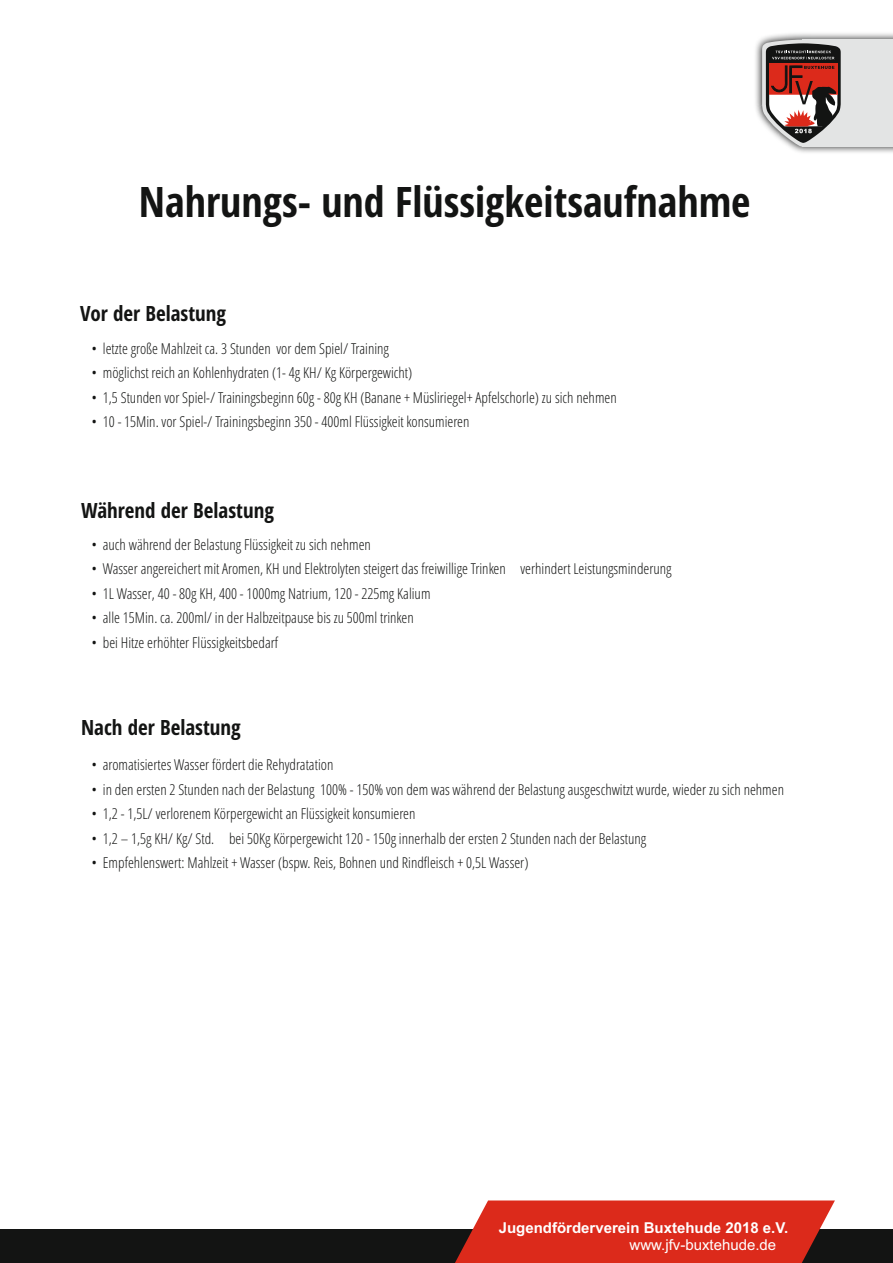
<style>
.page{position:relative;width:893px;height:1263px;background:#fff}
.page>*{position:absolute;margin:0;border:0;box-sizing:border-box;transform-origin:0 0}
.t1{font:700 42px "Open Sans Condensed";color:#131413}
.t2{font:700 21px "Open Sans Condensed";color:#131413}
.t3{font:300 15px "Open Sans Condensed";color:#131413}
.t4{font:700 15px "Arial";color:#fff}
.t5{font:15px "Arial";color:#fff}
</style>
<div class="page">
<img style="left:755px;top:33px;width:138px;height:120px">
<div style="left:802px;top:40px;width:91px;height:107px;background:#e3e4e4"></div>
<svg style="left:762px;top:40px;width:79px;height:107px"></svg>
<div style="left:0;top:1229px;width:893px;height:34px;background:#131413"></div>
<svg style="left:455px;top:1200px;width:380px;height:63px;background:#d43325"></svg>
<h1 class="t1" style="left:139px;top:185px;width:613px">Nahrungs- und Flüssigkeitsaufnahme</h1>
<h2 class="t2" style="left:80px;top:305px;width:147px">Vor der Belastung</h2>
<p class="t3" style="left:92px;top:342px;width:299px">• letzte große Mahlzeit ca. 3 Stunden vor dem Spiel/ Training</p>
<p class="t3" style="left:92px;top:367px;width:322px">• möglichst reich an Kohlenhydraten (1- 4g KH/ Kg Körpergewicht)</p>
<p class="t3" style="left:92px;top:391px;width:527px">• 1,5 Stunden vor Spiel-/ Trainingsbeginn 60g - 80g KH (Banane + Müsliriegel+ Apfelschorle) zu sich nehmen</p>
<p class="t3" style="left:92px;top:416px;width:379px">• 10 - 15Min. vor Spiel-/ Trainingsbeginn 350 - 400ml Flüssigkeit konsumieren</p>
<h2 class="t2" style="left:81px;top:502px;width:194px">Während der Belastung</h2>
<p class="t3" style="left:92px;top:538px;width:281px">• auch während der Belastung Flüssigkeit zu sich nehmen</p>
<p class="t3" style="left:92px;top:563px;width:582px">• Wasser angereichert mit Aromen, KH und Elektrolyten steigert das freiwillige Trinken verhindert Leistungsminderung</p>
<p class="t3" style="left:92px;top:587px;width:340px">• 1L Wasser, 40 - 80g KH, 400 - 1000mg Natrium, 120 - 225mg Kalium</p>
<p class="t3" style="left:92px;top:612px;width:324px">• alle 15Min. ca. 200ml/ in der Halbzeitpause bis zu 500ml trinken</p>
<p class="t3" style="left:92px;top:636px;width:188px">• bei Hitze erhöhter Flüssigkeitsbedarf</p>
<h2 class="t2" style="left:81px;top:719px;width:161px">Nach der Belastung</h2>
<p class="t3" style="left:92px;top:759px;width:243px">• aromatisiertes Wasser fördert die Rehydratation</p>
<p class="t3" style="left:92px;top:783px;width:694px">• in den ersten 2 Stunden nach der Belastung 100% - 150% von dem was während der Belastung ausgeschwitzt wurde, wieder zu sich nehmen</p>
<p class="t3" style="left:92px;top:808px;width:325px">• 1,2 - 1,5L/ verlorenem Körpergewicht an Flüssigkeit konsumieren</p>
<p class="t3" style="left:92px;top:832px;width:556px">• 1,2 – 1,5g KH/ Kg/ Std. bei 50Kg Körpergewicht 120 - 150g innerhalb der ersten 2 Stunden nach der Belastung</p>
<p class="t3" style="left:92px;top:857px;width:438px">• Empfehlenswert: Mahlzeit + Wasser (bspw. Reis, Bohnen und Rindfleisch + 0,5L Wasser)</p>
<p class="t4" style="left:499px;top:1222px;width:291px">Jugendförderverein Buxtehude 2018 e.V.</p>
<p class="t5" style="left:629px;top:1239px;width:148px">www.jfv-buxtehude.de</p>
</div>
